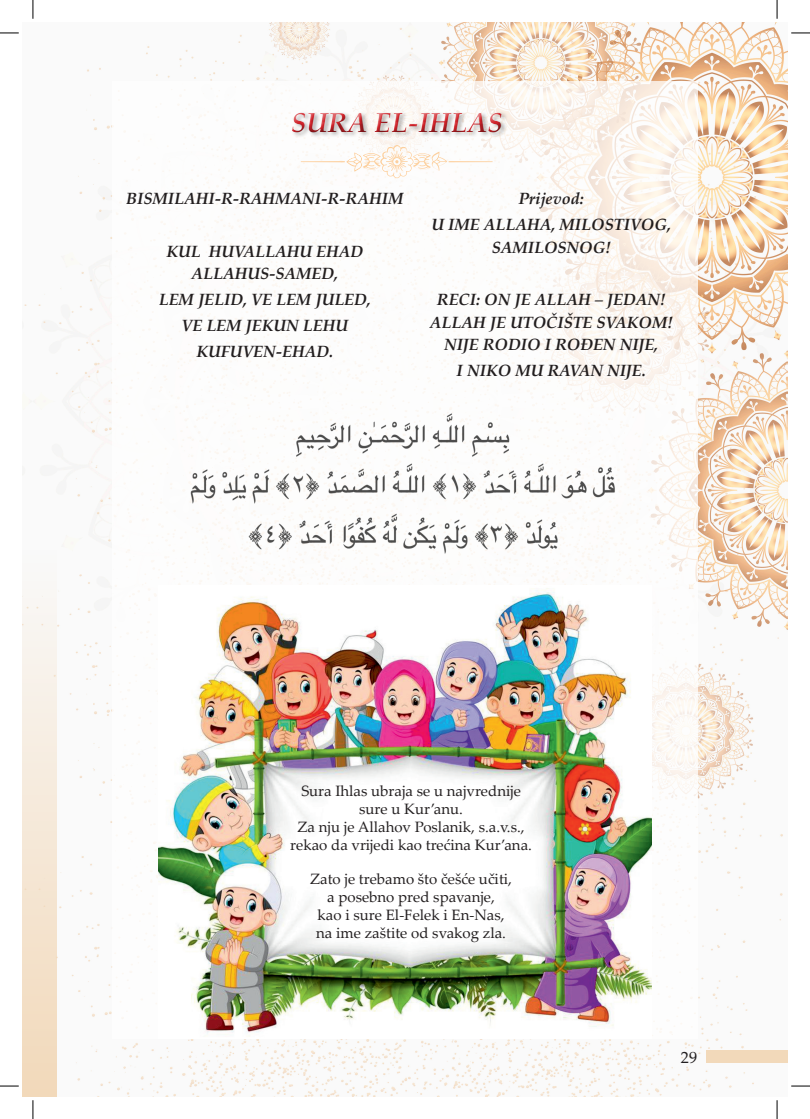
<style>
.page{position:relative;width:810px;height:1119px;background:#fff}
.page>*{position:absolute;margin:0;border:0;box-sizing:border-box;transform-origin:0 0}
.t1{font:italic 700 27.5px "Palatino Linotype";color:#d1232a}
.t2{font:italic 700 16.25px/22.5px "Palatino Linotype";color:#231f20;text-align:center}
.t3{font:16.25px "Palatino Linotype";color:#231f20}
.tekst{font:15px "Palatino Linotype";color:#231f20}
</style>
<div class="page">
<img style="left:22px;top:22px;width:766px;height:1074px">
<div style="left:706px;top:1050px;width:82px;height:12px;background:#f2d9ba"></div>
<div style="left:22px;top:550px;width:35px;height:546px;background:linear-gradient(to bottom,#f9f9f9,#f2d9ba)"></div>
<div style="left:112px;top:81px;width:585px;height:956px;background:#fff"></div>
<div style="left:283px;top:103px;width:226px;height:34px;background:#fff;opacity:.75"></div>
<div style="left:285px;top:107px;width:226px;height:34px;background:#231f20;opacity:.75"></div>
<img style="left:173px;top:413px;width:460px;height:156px">
<img style="left:158px;top:588px;width:493px;height:449px">
<svg style="left:301px;top:145px;width:192px;height:33px"></svg>
<svg style="left:0;top:32px;width:19px;height:2px"></svg>
<svg style="left:791px;top:32px;width:19px;height:2px"></svg>
<svg style="left:0;top:1085px;width:19px;height:1px"></svg>
<svg style="left:791px;top:1085px;width:19px;height:1px"></svg>
<svg style="left:32px;top:0;width:2px;height:19px"></svg>
<svg style="left:32px;top:1100px;width:2px;height:18px"></svg>
<svg style="left:776px;top:0;width:2px;height:19px"></svg>
<svg style="left:776px;top:1100px;width:2px;height:18px"></svg>
<h1 class="t1" style="left:291px;top:103px;width:213px">SURA EL-IHLAS</h1>
<p class="t2" style="left:126px;top:187px;width:279px">BISMILAHI-R-RAHMANI-R-RAHIM</p>
<p class="t2" style="left:166px;top:239px;width:198px">KUL HUVALLAHU EHAD<br>ALLAHUS-SAMED,</p>
<p class="t2" style="left:159px;top:286px;width:214px;line-height:26px">LEM JELID, VE LEM JULED,<br>VE LEM JEKUN LEHU<br>KUFUVEN-EHAD.</p>
<p class="t2" style="left:431px;top:185px;width:241px;line-height:26px">Prĳevod:<br>U IME ALLAHA, MILOSTIVOG,</p>
<p class="t2" style="left:492px;top:235px;width:121px">SAMILOSNOG!</p>
<p class="t2" style="left:430px;top:287px;width:245px">RECI: ON JE ALLAH – JEDAN!<br>ALLAH JE UTOČIŠTE SVAKOM!<br>NĲE RODIO I ROĐEN NĲE,</p>
<p class="t2" style="left:457px;top:359px;width:191px">I NIKO MU RAVAN NĲE.</p>
<p class="tekst" style="left:301px;top:779px;width:221px">Sura Ihlas ubraja se u najvrednije</p>
<p class="tekst" style="left:359px;top:797px;width:105px">sure u Kur’anu.</p>
<p class="tekst" style="left:298px;top:815px;width:228px">Za nju je Allahov Poslanik, s.a.v.s.,</p>
<p class="tekst" style="left:290px;top:833px;width:243px">rekao da vrij edi kao trećina Kur’ana.</p>
<p class="tekst" style="left:310px;top:868px;width:203px">Zato je trebamo što češće učiti,</p>
<p class="tekst" style="left:327px;top:886px;width:169px">a posebno pred spavanje,</p>
<p class="tekst" style="left:318px;top:904px;width:188px">kao i sure El-Felek i En-Nas,</p>
<p class="tekst" style="left:316px;top:922px;width:191px">na ime zaštite od svakog zla.</p>
<p class="t3" style="left:681px;top:1045px;width:18px">29</p>
</div>
